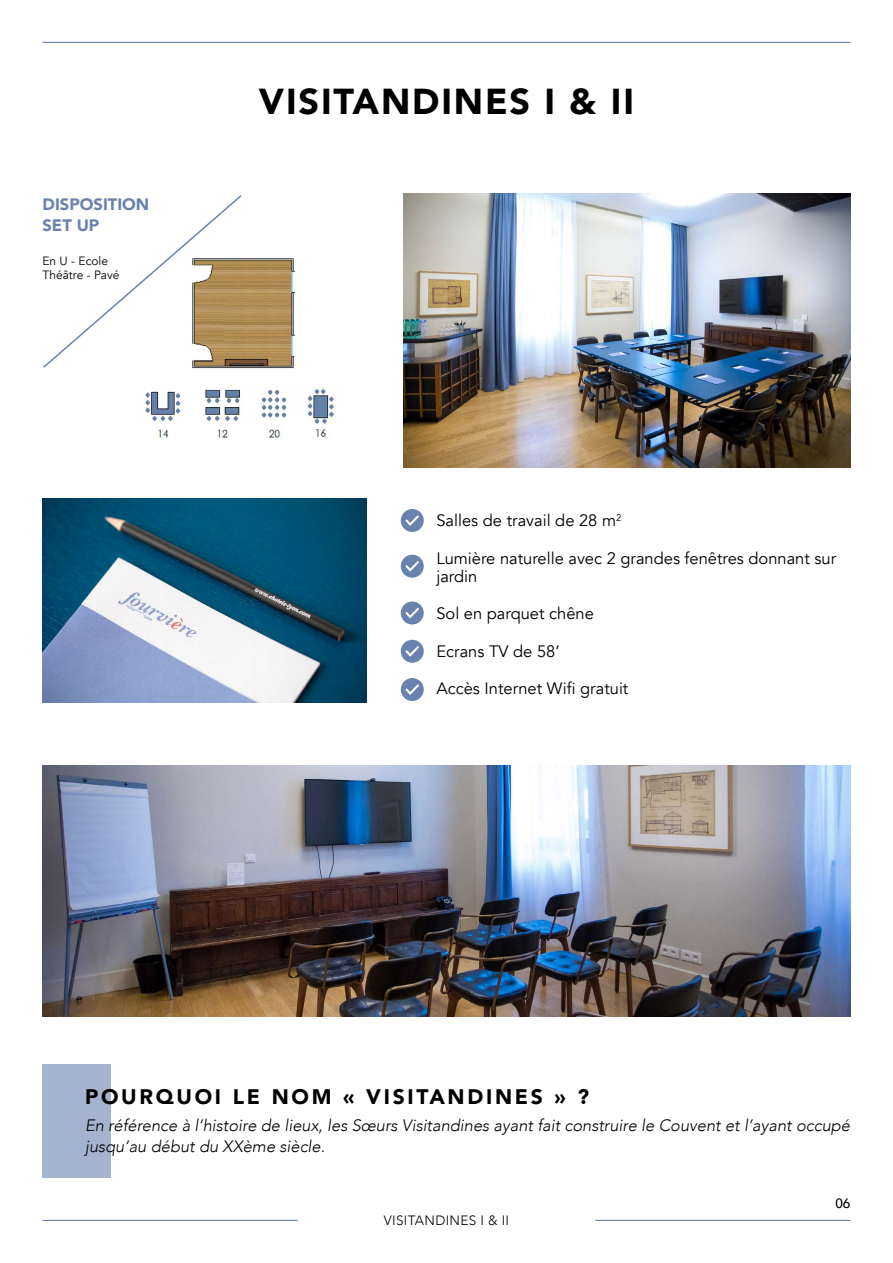
<style>
.page{position:relative;width:893px;height:1263px;background:#fff}
.page>*{position:absolute;margin:0;border:0;box-sizing:border-box;transform-origin:0 0}
.t1{font:900 36px "Avenir";letter-spacing:.05em;color:#000}
.t2{font:900 21px "Avenir";letter-spacing:.13em;color:#000}
.t3{font:16.5px/18px "Avenir";color:#000}
.t4{font:italic 300 16.5px/21px "Avenir";color:#000}
.t5{font:900 16.5px/21px "Avenir";color:#6a83ae}
.t6{font:300 13.5px "Avenir";letter-spacing:.025em;color:#000}
.t7{font:500 13.5px "Avenir";color:#000}
.t8{font:12px/13.5px "Avenir";color:#000}
</style>
<div class="page">
<img style="left:404px;top:193px;width:446px;height:275px">
<img style="left:43px;top:765px;width:807px;height:251px">
<img style="left:43px;top:499px;width:324px;height:204px">
<hr style="left:43px;top:42px;width:807px;height:1px;background:#6a83ae">
<hr style="left:43px;top:1220px;width:254px;height:1px;background:#6a83ae">
<hr style="left:596px;top:1220px;width:254px;height:1px;background:#6a83ae">
<div style="left:43px;top:1064px;width:68px;height:114px;background:#a5b4ce"></div>
<svg style="left:401px;top:509px;width:23px;height:23px"></svg>
<svg style="left:401px;top:555px;width:23px;height:23px"></svg>
<svg style="left:401px;top:601px;width:23px;height:23px"></svg>
<svg style="left:401px;top:640px;width:23px;height:23px"></svg>
<svg style="left:401px;top:678px;width:23px;height:23px"></svg>
<img style="left:145px;top:258px;width:191px;height:181px">
<svg style="left:43px;top:195px;width:200px;height:174px"></svg>
<p class="t5" style="left:43px;top:193px;width:108px">DISPOSITION<br>SET UP</p>
<p class="t8" style="left:43px;top:255px;width:79px">En U - Ecole<br>Théâtre - Pavé</p>
<h1 class="t1" style="left:259px;top:70px;width:377px">VISITANDINES I &amp; II</h1>
<p class="t3" style="left:436px;top:512px;width:187px">Salles de travail de 28 m<sup>2</sup></p>
<p class="t3" style="left:436px;top:549px;width:401px">Lumière naturelle avec 2 grandes fenêtres donnant sur jardin</p>
<p class="t3" style="left:436px;top:605px;width:159px">Sol en parquet chêne</p>
<p class="t3" style="left:436px;top:642px;width:125px">Ecrans TV de 58’</p>
<p class="t3" style="left:436px;top:680px;width:193px">Accès Internet Wifi gratuit</p>
<p class="t2" style="left:85px;top:1079px;width:506px">POURQUOI LE NOM « VISITANDINES » ?</p>
<p class="t4" style="left:85px;top:1115px;width:767px">En référence à l’histoire de lieux, les Sœurs Visitandines ayant fait construire le Couvent et l’ayant occupé jusqu’au début du XXème siècle.</p>
<p class="t6" style="left:384px;top:1212px;width:127px">VISITANDINES I &amp; II</p>
<p class="t7" style="left:835px;top:1192px;width:17px">06</p>
</div>
